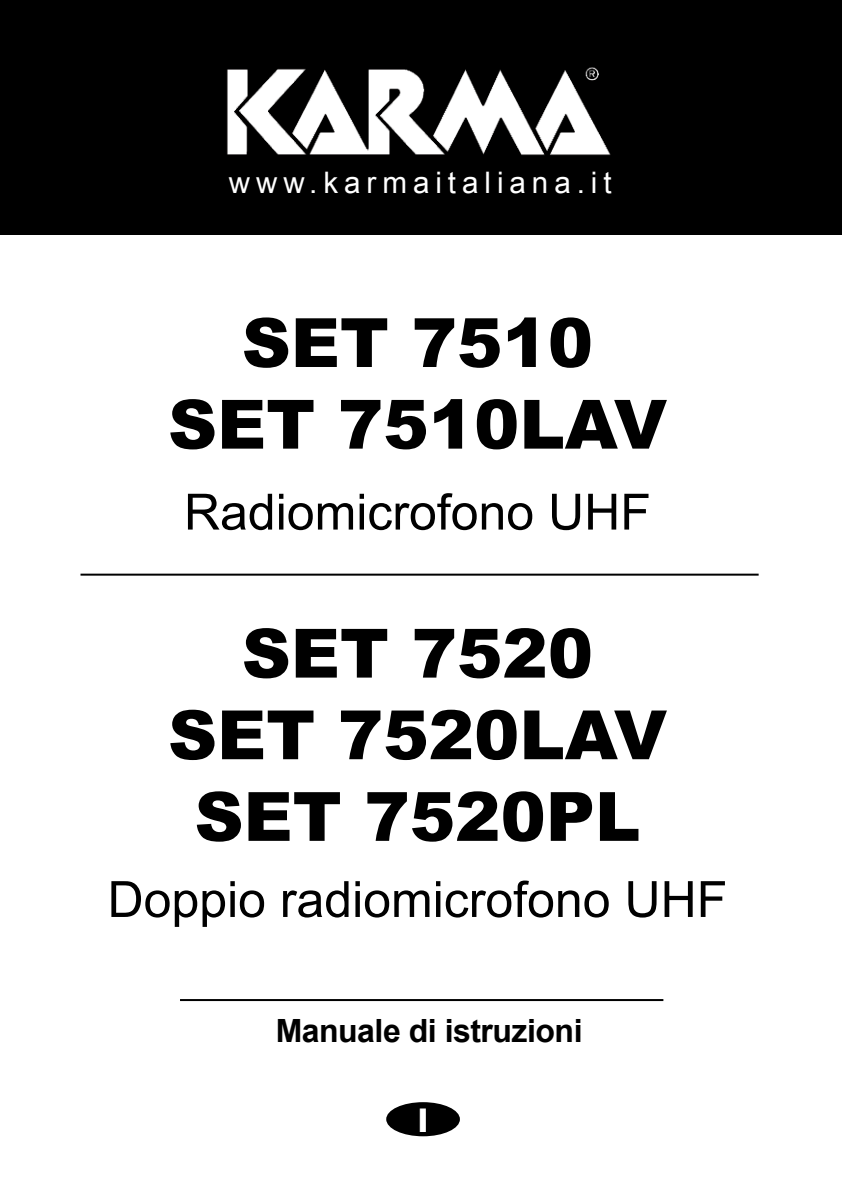
<style>
.page{position:relative;width:842px;height:1191px;background:#fff}
.page>*{position:absolute;margin:0;border:0;box-sizing:border-box;transform-origin:0 0}
.t1{font:900 68px/81.6px "Arial";color:#000;text-align:center}
.t2{font:50px "Arial";color:#000}
.t3{font:700 32px "Arial";letter-spacing:-.015em;color:#000}
.t4{font:29.6px "Arial";letter-spacing:.2em;color:#fff}
.t5{font:29.4px "Impact";color:#fff}
</style>
<div class="page">
<div style="left:0;top:0;width:842px;height:234px;background:#000"></div>
<div style="left:386px;top:1102px;width:74px;height:34px;background:#000;border-radius:50%"></div>
<img style="left:227px;top:67px;width:384px;height:89px">
<hr style="left:180px;top:999px;width:483px;height:2px;background:#000">
<hr style="left:81px;top:573px;width:678px;height:2px;background:#000">
<p class="t4" style="left:229px;top:164px;width:384px">www.karmaitaliana.it</p>
<p class="t1" style="left:168px;top:300px;width:500px">SET 7510<br>SET 7510LAV</p>
<p class="t2" style="left:184px;top:479px;width:468px">Radiomicrofono UHF</p>
<p class="t1" style="left:168px;top:610px;width:500px">SET 7520<br>SET 7520LAV<br>SET 7520PL</p>
<p class="t2" style="left:108px;top:866px;width:621px">Doppio radiomicrofono UHF</p>
<p class="t3" style="left:276px;top:1009px;width:308px">Manuale di istruzioni</p>
<p class="t5" style="left:419px;top:1097px;width:10px">I</p>
</div>
